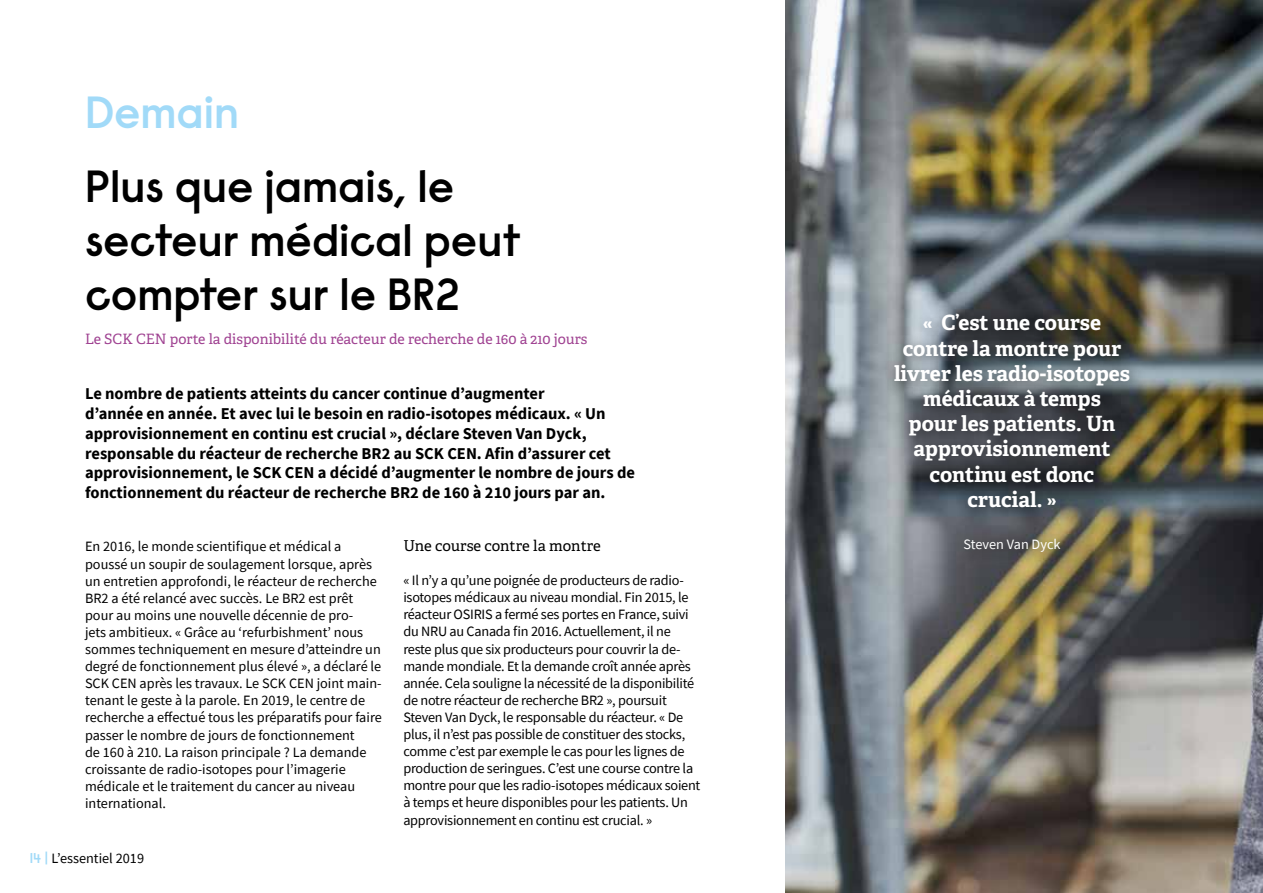
<style>
.page{position:relative;width:1263px;height:893px;background:#fff}
.page>*{position:absolute;margin:0;border:0;box-sizing:border-box;transform-origin:0 0}
.t1{font:600 45px/54px "Raisonne Pro";color:#000}
.t2{font:600 45px "Raisonne Pro";color:#a1daf8}
.t3{font:700 21px/25.2px "Adelle";color:#fff;text-align:center}
.t4{font:700 16.5px/19.8px "Source Sans Pro";color:#000}
.t5{font:15px "Adelle";color:#000}
.t6{font:14.25px/17.1px "Source Sans Pro";letter-spacing:-.015em;color:#000}
.t7{font:14.25px "Adelle";color:#9f4191}
.t8{font:14.25px "Source Sans Pro";color:#fff}
.s1{font-family:"Raisonne Pro";font-weight:600;color:#a1daf8}
</style>
<div class="page">
<img style="left:785px;top:0;width:478px;height:893px">
<div style="left:884px;top:304px;width:262px;height:263px;background:#000;opacity:.75"></div>
<h1 class="t2" style="left:85px;top:83px;width:156px">Demain</h1>
<h1 class="t1" style="left:85px;top:159px;width:437px">Plus que jamais, le secteur médical peut compter sur le BR2</h1>
<p class="t7" style="left:85px;top:330px;width:504px">Le SCK CEN porte la disponibilité du réacteur de recherche de 160 à 210 jours</p>
<p class="t4" style="left:85px;top:384px;width:551px">Le nombre de patients atteints du cancer continue d’augmenter<br>d’année en année. Et avec lui le besoin en radio-isotopes médicaux. « Un approvisionnement en continu est crucial », déclare Steven Van Dyck, responsable du réacteur de recherche BR2 au SCK CEN. Afin d’assurer cet approvisionnement, le SCK CEN a décidé d’augmenter le nombre de jours de fonctionnement du réacteur de recherche BR2 de 160 à 210 jours par an.</p>
<p class="t6" style="left:85px;top:538px;width:298px">En 2016, le monde scientifique et médical a poussé un soupir de soulagement lorsque, après un entretien approfondi, le réacteur de recherche BR2 a été relancé avec succès. Le BR2 est prêt pour au moins une nouvelle décennie de pro-<br>jets ambitieux. « Grâce au ‘refurbishment’ nous sommes techniquement en mesure d’atteindre un degré de fonctionnement plus élevé », a déclaré le SCK CEN après les travaux. Le SCK CEN joint main&shy;tenant le geste à la parole. En 2019, le centre de recherche a effectué tous les préparatifs pour faire passer le nombre de jours de fonctionnement<br>de 160 à 210. La raison principale ? La demande croissante de radio-isotopes pour l’imagerie médicale et le traitement du cancer au niveau international.</p>
<p class="t5" style="left:403px;top:536px;width:199px">Une course contre la montre</p>
<p class="t6" style="left:403px;top:572px;width:299px">« Il n’y a qu’une poignée de producteurs de radio&shy;isotopes médicaux au niveau mondial. Fin 2015, le réacteur OSIRIS a fermé ses portes en France, suivi du NRU au Canada fin 2016. Actuellement, il ne reste plus que six producteurs pour couvrir la de&shy;mande mondiale. Et la demande croît année après année. Cela souligne la nécessité de la disponibilité de notre réacteur de recherche BR2 », poursuit Steven Van Dyck, le responsable du réacteur. « De plus, il n’est pas possible de constituer des stocks, comme c’est par exemple le cas pour les lignes de production de seringues. C’est une course contre la montre pour que les radio-isotopes médicaux soient à temps et heure disponibles pour les patients. Un approvisionnement en continu est crucial. »</p>
<p class="t6" style="left:30px;top:850px;width:116px"><span class="s1">14 |</span> L’essentiel 2019</p>
<h2 class="t3" style="left:894px;top:310px;width:237px">« C’est une course contre la montre pour livrer les radio-isotopes médicaux à temps<br>pour les patients. Un approvisionnement continu est donc crucial. »</h2>
<p class="t8" style="left:963px;top:535px;width:99px">Steven Van Dyck</p>
</div>
